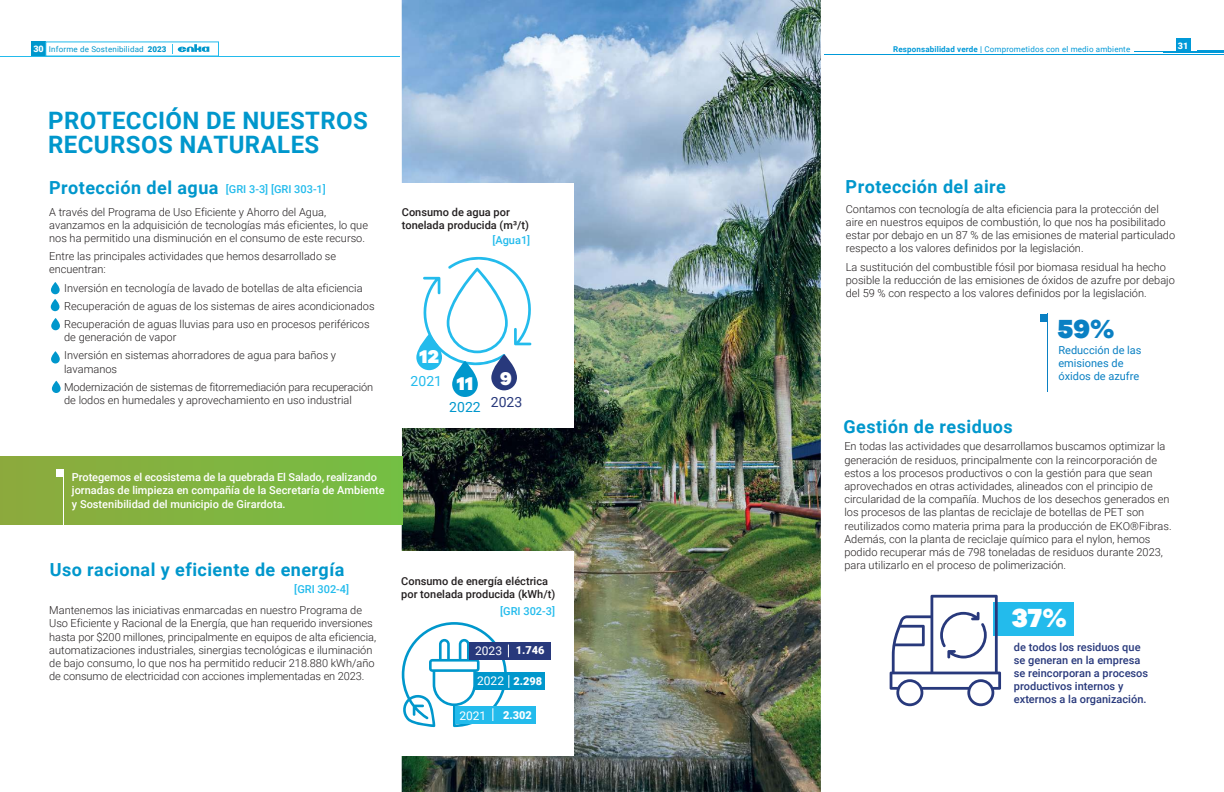
<style>
.page{position:relative;width:1224px;height:792px;background:#fff}
.page>*{position:absolute;margin:0;border:0;box-sizing:border-box;transform-origin:0 0}
.t1{font:900 27px "Galano Grotesque";color:#0a80c3}
.t2{font:900 27px "Galano Grotesque";color:#fff}
.t3{font:700 24px/24px "Roboto";letter-spacing:.015em;color:#0097cc}
.t4{font:900 19px "Galano Grotesque";color:#fff}
.t5{font:700 18px "Roboto";letter-spacing:.025em;color:#0097cc}
.t6{font:14px "Roboto";color:#0097cc}
.t7{font:14px "Roboto";color:#23bbec}
.t8{font:12px "Roboto";color:#fff}
.t9{font:300 11px/13.2px "Roboto";color:#231f20}
.t10{font:500 11px/13.2px "Roboto";color:#fff}
.t11{font:500 11px/13.2px "Roboto";color:#28397c}
.t12{font:500 11px/13.2px "Roboto";color:#231f20}
.t13{font:500 11px "Roboto";color:#23bbec}
.t14{font:11px/13.2px "Roboto";color:#0a80c3}
.t15{font:900 11px "Roboto";color:#fff}
.t16{font:900 9px "Roboto";color:#fff}
.t17{font:8px "Roboto";letter-spacing:.02em;color:#0099d8}
.t18{font:8px "Roboto";letter-spacing:.02em;color:#0097cc}
.s1{font-weight:900;font-size:9px;color:#fff}
.s2{font-weight:900}
.s3{font-weight:700}
.s4{font-weight:700;font-size:18px;color:#0097cc}
.s5{font-weight:400;font-size:12px}
</style>
<div class="page">
<img style="left:319px;top:0;width:502px;height:792px">
<div style="left:993px;top:602px;width:81px;height:34px;background:#23bbec"></div>
<div style="left:382px;top:551px;width:192px;height:205px;background:#fff"></div>
<div style="left:380px;top:184px;width:193px;height:244px;background:#fff"></div>
<div style="left:0;top:456px;width:402px;height:68px;background:#82b440"></div>
<svg style="left:889px;top:595px;width:112px;height:111px"></svg>
<svg style="left:51px;top:282px;width:9px;height:29px"></svg>
<svg style="left:51px;top:318px;width:9px;height:12px"></svg>
<svg style="left:51px;top:351px;width:9px;height:13px"></svg>
<svg style="left:52px;top:381px;width:9px;height:12px"></svg>
<svg style="left:416px;top:256px;width:116px;height:141px"></svg>
<div style="left:474px;top:673px;width:71px;height:17px;background:#0097cc"></div>
<div style="left:455px;top:706px;width:81px;height:18px;background:#23bbec"></div>
<div style="left:469px;top:642px;width:82px;height:17px;background:#28397c"></div>
<svg style="left:402px;top:622px;width:107px;height:105px"></svg>
<hr style="left:1047px;top:314px;width:1px;height:78px;background:#0a80c3">
<div style="left:1039px;top:314px;width:8px;height:8px;background:#0a80c3"></div>
<div style="left:56px;top:469px;width:8px;height:8px;background:#fff"></div>
<hr style="left:64px;top:470px;width:1px;height:72px;background:#fff">
<hr style="left:0;top:56px;width:399px;height:1px;background:#23bbec">
<div style="left:32px;top:42px;width:14px;height:14px;background:#0097cc"></div>
<svg style="left:172px;top:44px;width:37px;height:10px"></svg>
<div style="left:1176px;top:39px;width:14px;height:14px;background:#0099d8"></div>
<hr style="left:1162px;top:53px;width:62px;height:1px;background:#0099d8">
<hr style="left:1134px;top:51px;width:90px;height:1px;background:#0099d8">
<svg style="left:1197px;top:50px;width:27px;height:1px"></svg>
<hr style="left:824px;top:54px;width:400px;height:1px;background:#0099d8">
<p class="t18" style="left:33px;top:43px;width:135px"><span class="s1">30</span> Informe de Sostenibilidad <span class="s2">2023</span></p>
<p class="t16" style="left:1179px;top:39px;width:12px">00</p>
<p class="t17" style="left:893px;top:43px;width:239px"><span class="s3">Responsabilidad verde |</span> Comprometidos con el medio ambiente</p>
<p class="t16" style="left:1178px;top:39px;width:12px">31</p>
<h2 class="t3" style="left:48px;top:107px;width:321px">PROTECCIÓN DE NUESTROS<br>RECURSOS NATURALES</h2>
<p class="t13" style="left:49px;top:182px;width:278px"><span class="s4">Protección del agua</span> [GRI 3-3] [GRI 303-1]</p>
<p class="t9" style="left:49px;top:205px;width:320px">A través del Programa de Uso Eficiente y Ahorro del Agua, avanzamos en la adquisición de tecnologías más eficientes, lo que nos ha permitido una disminución en el consumo de este recurso.</p>
<p class="t9" style="left:49px;top:249px;width:288px">Entre las principales actividades que hemos desarrollado se encuentran:</p>
<p class="t9" style="left:64px;top:278px;width:312px;line-height:18.2px">Inversión en tecnología de lavado de botellas de alta eficiencia<br>Recuperación de aguas de los sistemas de aires acondicionados<br>Recuperación de aguas lluvias para uso en procesos periféricos</p>
<p class="t9" style="left:64px;top:328px;width:273px;line-height:18.2px">de generación de vapor<br>Inversión en sistemas ahorradores de agua para baños y</p>
<p class="t9" style="left:64px;top:359px;width:310px;line-height:18.2px">lavamanos<br>Modernización de sistemas de fitorremediación para recuperación</p>
<p class="t9" style="left:64px;top:393px;width:289px">de lodos en humedales y aprovechamiento en uso industrial</p>
<p class="t12" style="left:402px;top:205px;width:129px">Consumo de agua por tonelada producida (m³/t)</p>
<p class="t13" style="left:492px;top:232px;width:39px">[Agua1]</p>
<h3 class="t4" style="left:419px;top:344px;width:21px">12</h3>
<p class="t7" style="left:410px;top:371px;width:33px">2021</p>
<h3 class="t4" style="left:457px;top:371px;width:18px">11</h3>
<h3 class="t4" style="left:500px;top:366px;width:13px">9</h3>
<p class="t6" style="left:449px;top:397px;width:75px">2022 <sup>2023</sup></p>
<p class="t10" style="left:72px;top:470px;width:314px">Protegemos el ecosistema de la quebrada El Salado, realizando jornadas de limpieza en compañía de la Secretaría de Ambiente y Sostenibilidad del municipio de Girardota.</p>
<h3 class="t5" style="left:50px;top:557px;width:296px">Uso racional y eficiente de energía</h3>
<p class="t13" style="left:294px;top:581px;width:56px">[GRI 302-4]</p>
<p class="t9" style="left:49px;top:603px;width:328px">Mantenemos las iniciativas enmarcadas en nuestro Programa de Uso Eficiente y Racional de la Energía, que han requerido inversiones hasta por $200 millones, principalmente en equipos de alta eficiencia, automatizaciones industriales, sinergias tecnológicas e iluminación de bajo consumo, lo que nos ha permitido reducir 218.880 kWh/año de consumo de electricidad con acciones implementadas en 2023.</p>
<p class="t12" style="left:401px;top:574px;width:156px">Consumo de energía eléctrica por tonelada producida (kWh/t)</p>
<p class="t13" style="left:500px;top:603px;width:56px">[GRI 302-3]</p>
<p class="t15" style="left:475px;top:643px;width:71px"><span class="s5">2023</span> 1.746</p>
<p class="t15" style="left:477px;top:674px;width:67px"><span class="s5">2022</span> 2.298</p>
<p class="t8" style="left:459px;top:707px;width:28px">2021</p>
<p class="t15" style="left:503px;top:708px;width:30px">2.302</p>
<h3 class="t5" style="left:845px;top:174px;width:162px">Protección del aire</h3>
<p class="t9" style="left:845px;top:202px;width:331px">Contamos con tecnología de alta eficiencia para la protección del aire en nuestros equipos de combustión, lo que nos ha posibilitado estar por debajo en un 87 % de las emisiones de material particulado respecto a los valores definidos por la legislación.</p>
<p class="t9" style="left:845px;top:260px;width:331px">La sustitución del combustible fósil por biomasa residual ha hecho posible la reducción de las emisiones de óxidos de azufre por debajo del 59 % con respecto a los valores definidos por la legislación.</p>
<h1 class="t1" style="left:1057px;top:312px;width:59px">59%</h1>
<h3 class="t5" style="left:843px;top:414px;width:171px">Gestión de residuos</h3>
<p class="t14" style="left:1058px;top:343px;width:85px">Reducción de las emisiones de óxidos de azufre</p>
<p class="t9" style="left:844px;top:440px;width:329px">En todas las actividades que desarrollamos buscamos optimizar la generación de residuos, principalmente con la reincorporación de estos a los procesos productivos o con la gestión para que sean aprovechados en otras actividades, alineados con el principio de circularidad de la compañía. Muchos de los desechos generados en los procesos de las plantas de reciclaje de botellas de PET son reutilizados como materia prima para la producción de EKO®Fibras.<br>Además, con la planta de reciclaje químico para el nylon, hemos podido recuperar más de 798 toneladas de residuos durante 2023, para utilizarlo en el proceso de polimerización.</p>
<h1 class="t2" style="left:1012px;top:600px;width:57px">37%</h1>
<p class="t11" style="left:1014px;top:640px;width:136px">de todos los residuos que se generan en la empresa se reincorporan a procesos productivos internos y externos a la organización.</p>
</div>
